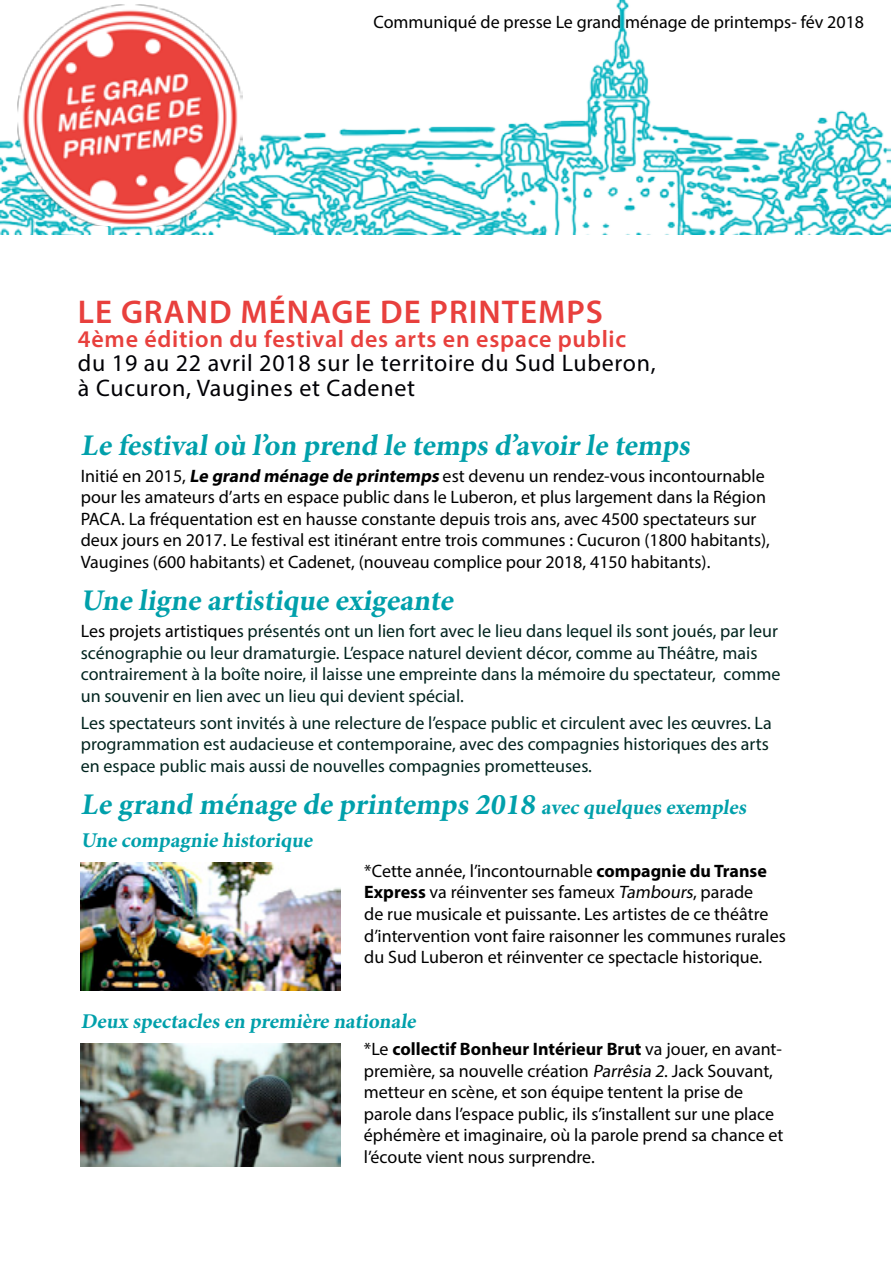
<style>
.page{position:relative;width:893px;height:1263px;background:#fff}
.page>*{position:absolute;margin:0;border:0;box-sizing:border-box;transform-origin:0 0}
.t1{font:600 33px "Myriad Pro";letter-spacing:.03em;color:#e8403d}
.t2{font:700 30px "Minion Pro";color:#00a0ab}
.t3{font:24px "Myriad Pro";letter-spacing:.03em;color:#000005}
.t4{font:600 24px "Myriad Pro";letter-spacing:.03em;color:#e8403d}
.t5{font:700 21px "Minion Pro";color:#00a0ab}
.t6{font:18px/21.6px "Myriad Pro";color:#000}
.t7{font:18px/21.6px "Myriad Pro";color:#02241f}
.s1{font-weight:700;font-style:italic}
.s2{color:#000}
.s3{font-size:21px}
.s4{font-weight:700}
.s5{font-style:italic}
</style>
<div class="page">
<img style="left:0;top:0;width:890px;height:235px">
<img style="left:17px;top:4px;width:225px;height:221px">
<img style="left:81px;top:863px;width:259px;height:127px">
<img style="left:81px;top:1044px;width:260px;height:123px">
<p class="t6" style="left:373px;top:11px;width:492px">Communiqué de presse Le grand ménage de printemps- fév 2018</p>
<p class="t1" style="left:78px;top:291px;width:526px">LE GRAND MÉNAGE DE PRINTEMPS</p>
<p class="t4" style="left:78px;top:324px;width:550px">4ème édition du festival des arts en espace public</p>
<p class="t3" style="left:78px;top:349px;width:579px">du 19 au 22 avril 2018 sur le territoire du Sud Luberon,</p>
<p class="t3" style="left:78px;top:373px;width:339px">à Cucuron, Vaugines et Cadenet</p>
<p class="t2" style="left:81px;top:424px;width:616px">Le festivaloù l’on prend le temps d’avoir le temps</p>
<p class="t6" style="left:81px;top:464px;width:691px">Initié en 2015, <span class="s1">Le grand ménage de printemps</span> est devenu un rendez-vous incontournable pour les amateurs d’arts en espace public dans le Luberon, et plus largement dans la Région PACA. La fréquentation est en hausse constante depuis trois ans, avec 4500 spectateurs sur deux jours en 2017. Le festival est itinérant entre trois communes : Cucuron (1800 habitants), Vaugines (600 habitants) et Cadenet, (nouveau complice pour 2018, 4150 habitants).</p>
<p class="t2" style="left:81px;top:579px;width:379px">Une ligne artistique exigeante</p>
<p class="t7" style="left:81px;top:620px;width:701px"><span class="s2">Les projets artistique</span>s présentés ont un lien fort avec le lieu dans lequel ils sont joués, par leur scénographie ou leur dramaturgie. L’espace naturel devient décor, comme au Théâtre, mais contrairement à la boîte noire, il laisse une empreinte dans la mémoire du spectateur, comme un souvenir en lien avec un lieu qui devient spécial.</p>
<p class="t7" style="left:81px;top:712px;width:692px">Les spectateurs sont invités à une relecture de l’espace public et circulent avec les œuvres. La programmation est audacieuse et contemporaine, avec des compagnies historiques des arts en espace public mais aussi de nouvelles compagnies prometteuses.</p>
<p class="t2" style="left:81px;top:783px;width:671px">Le grand ménage de printemps 2018 <span class="s3">avec quelques exemples</span></p>
<p class="t5" style="left:81px;top:825px;width:237px">Une compagnie historique</p>
<p class="t6" style="left:364px;top:860px;width:423px">*Cette année, l’incontournable <span class="s4">compagnie du Transe Express</span> va réinventer ses fameux <span class="s5">Tambours</span>, parade<br>de rue musicale et puissante. Les artistes de ce théâtre d’intervention vont faire raisonner les communes rurales du Sud Luberon et réinventer ce spectacle historique.</p>
<p class="t5" style="left:81px;top:1007px;width:341px">Deux spectacles en première nationale</p>
<p class="t6" style="left:364px;top:1038px;width:421px">*Le <span class="s4">collectif Bonheur Intérieur Brut</span> va jouer, en avant&shy;première, sa nouvelle création <span class="s5">Parrêsia 2</span>. Jack Souvant, metteur en scène, et son équipe tentent la prise de parole dans l’espace public, ils s’installent sur une place éphémère et imaginaire, où la parole prend sa chance et l’écoute vient nous surprendre.</p>
</div>
